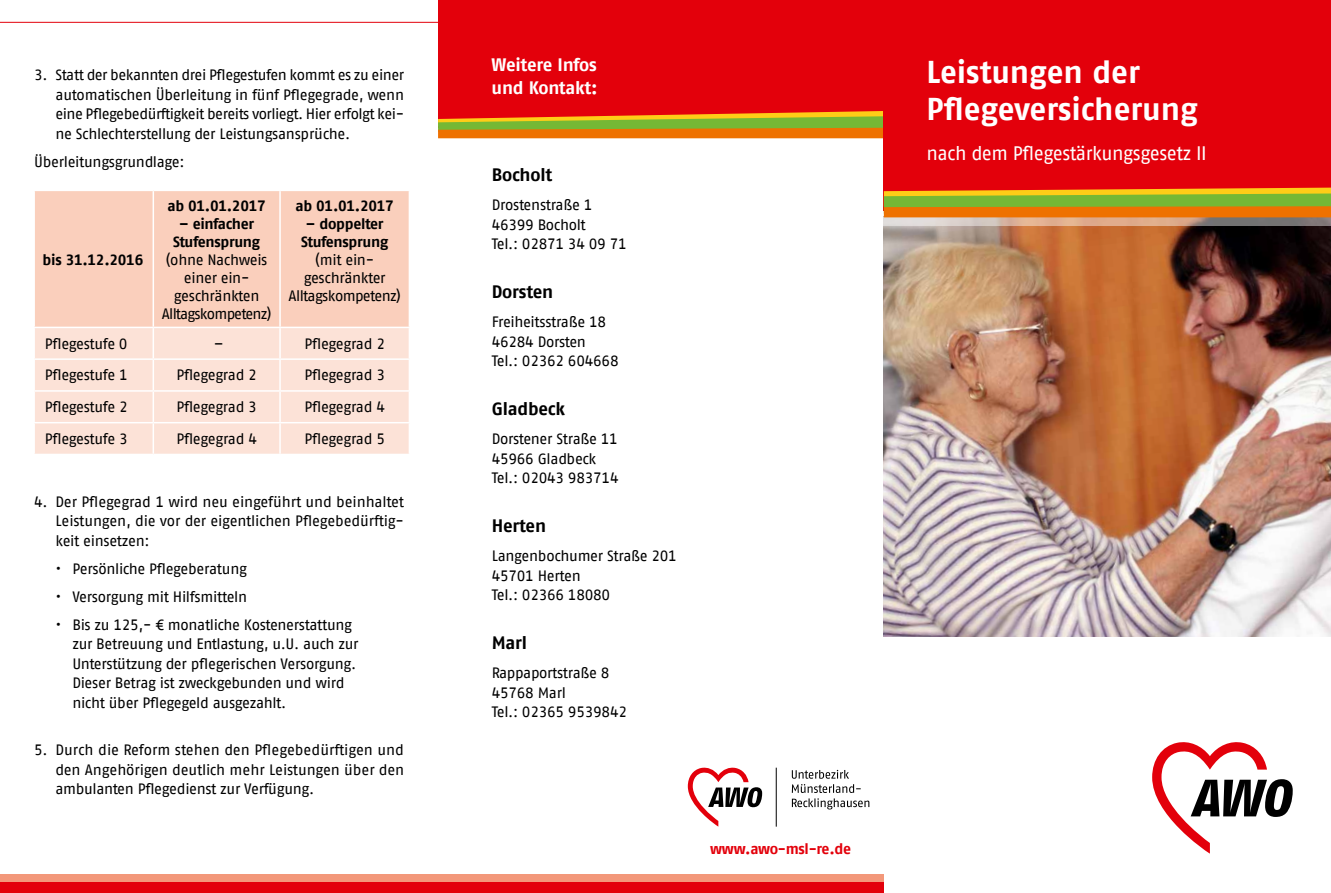
<style>
.page{position:relative;width:1331px;height:893px;background:#fff}
.page>*{position:absolute;margin:0;border:0;box-sizing:border-box;transform-origin:0 0}
.t1{font:700 31.5px/37.8px "AWO Fago Office";letter-spacing:-.005em;color:#fff}
.t2{font:19.5px "AWO Fago Office";letter-spacing:-.025em;color:#fff}
.t3{font:700 18px "AWO Fago Office";letter-spacing:-.01em;color:#000}
.t4{font:700 18px/22.5px "AWO Fago Office";letter-spacing:-.015em;color:#fff}
.t5{font:15px/19.5px "AWO Fago Office";letter-spacing:-.02em;color:#000}
.t6{font:700 15px/18px "AWO Fago Office";letter-spacing:-.02em;color:#000;text-align:center}
.t7{font:700 15px "AWO Fago Office";letter-spacing:-.02em;color:#e3000b}
</style>
<div class="page">
<div style="left:438px;top:0;width:455px;height:128px;background:#e3000b"></div>
<svg style="left:438px;top:111px;width:446px;height:27px;background:#c48717"></svg>
<hr style="left:0;top:22px;width:1331px;height:1px;background:#e3000b">
<img style="left:884px;top:226px;width:447px;height:410px">
<div style="left:884px;top:0;width:447px;height:210px;background:#e3000b"></div>
<svg style="left:884px;top:217px;width:447px;height:9px;background:#c1a390"></svg>
<svg style="left:884px;top:188px;width:447px;height:29px;background:#bf991a"></svg>
<div style="left:0;top:875px;width:884px;height:14px;background:#f3987a"></div>
<div style="left:0;top:883px;width:884px;height:10px;background:#e3000b"></div>
<svg style="left:1152px;top:742px;width:141px;height:112px"></svg>
<svg style="left:688px;top:767px;width:74px;height:60px"></svg>
<hr style="left:776px;top:768px;width:1px;height:59px;background:#000">
<svg style="left:792px;top:770px;width:77px;height:39px"></svg>
<div style="left:35px;top:191px;width:374px;height:136px;background:#facfbc"></div>
<div style="left:35px;top:328px;width:374px;height:126px;background:#fce2d7"></div>
<hr style="left:153px;top:191px;width:1px;height:136px;background:#fff">
<hr style="left:279px;top:191px;width:2px;height:136px;background:#fff">
<hr style="left:153px;top:328px;width:1px;height:30px;background:#fff">
<hr style="left:279px;top:328px;width:2px;height:30px;background:#fff">
<hr style="left:33px;top:358px;width:120px;height:2px;background:#fff">
<hr style="left:153px;top:358px;width:127px;height:2px;background:#fff">
<hr style="left:153px;top:360px;width:1px;height:30px;background:#fff">
<hr style="left:280px;top:358px;width:130px;height:2px;background:#fff">
<hr style="left:279px;top:360px;width:2px;height:30px;background:#fff">
<hr style="left:33px;top:390px;width:120px;height:2px;background:#fff">
<hr style="left:153px;top:390px;width:127px;height:2px;background:#fff">
<hr style="left:153px;top:392px;width:1px;height:30px;background:#fff">
<hr style="left:280px;top:390px;width:130px;height:2px;background:#fff">
<hr style="left:279px;top:392px;width:2px;height:30px;background:#fff">
<hr style="left:33px;top:422px;width:120px;height:1px;background:#fff">
<hr style="left:153px;top:422px;width:127px;height:1px;background:#fff">
<hr style="left:153px;top:423px;width:1px;height:31px;background:#fff">
<hr style="left:280px;top:422px;width:130px;height:1px;background:#fff">
<hr style="left:279px;top:423px;width:2px;height:31px;background:#fff">
<p class="t5" style="left:55px;top:65px;width:350px;text-align:justify;text-indent:-21px">3. Statt der bekannten drei Pflegestufen kommt es zu einer automatischen Überleitung in fünf Pflegegrade, wenn eine Pflegebedürftigkeit bereits vorliegt. Hier erfolgt kei&shy;ne Schlechterstellung der Leistungsansprüche.</p>
<p class="t5" style="left:34px;top:151px;width:152px">Überleitungsgrundlage:</p>
<p class="t6" style="left:43px;top:250px;width:102px">bis 31.12.2016</p>
<p class="t6" style="left:167px;top:196px;width:100px">ab 01.01.2017</p>
<p class="t6" style="left:173px;top:214px;width:89px">– einfacher<br>Stufensprung</p>
<p class="t5" style="left:162px;top:251px;width:111px;line-height:18px;text-align:center">(ohne Nachweis einer ein&shy;geschränkten<br>Alltagskompetenz)</p>
<p class="t6" style="left:295px;top:196px;width:100px">ab 01.01.2017</p>
<p class="t6" style="left:301px;top:214px;width:89px">– doppelter<br>Stufensprung</p>
<p class="t5" style="left:289px;top:251px;width:114px;line-height:18px;text-align:center">(mit ein&shy;geschränkter<br>Alltagskompetenz)</p>
<p class="t5" style="left:45px;top:333px;width:84px">Pflegestufe 0</p>
<p class="t5" style="left:214px;top:333px;width:11px">–</p>
<p class="t5" style="left:304px;top:333px;width:82px">Pflegegrad 2</p>
<p class="t5" style="left:45px;top:365px;width:84px">Pflegestufe 1</p>
<p class="t5" style="left:176px;top:365px;width:82px">Pflegegrad 2</p>
<p class="t5" style="left:304px;top:365px;width:82px">Pflegegrad 3</p>
<p class="t5" style="left:45px;top:397px;width:84px">Pflegestufe 2</p>
<p class="t5" style="left:176px;top:397px;width:82px">Pflegegrad 3</p>
<p class="t5" style="left:304px;top:397px;width:82px">Pflegegrad 4</p>
<p class="t5" style="left:45px;top:429px;width:84px">Pflegestufe 3</p>
<p class="t5" style="left:176px;top:429px;width:82px">Pflegegrad 4</p>
<p class="t5" style="left:304px;top:429px;width:82px">Pflegegrad 5</p>
<p class="t5" style="left:55px;top:491px;width:350px;text-align:justify;text-indent:-21px">4. Der Pflegegrad 1 wird neu eingeführt und beinhaltet Leistungen, die vor der eigentlichen Pflegebedürftig&shy;keit einsetzen:</p>
<p class="t5" style="left:55px;top:558px;width:193px">• Persönliche Pflegeberatung</p>
<p class="t5" style="left:55px;top:586px;width:193px">• Versorgung mit Hilfsmitteln</p>
<p class="t5" style="left:72px;top:614px;width:288px;text-indent:-17px">• Bis zu 125,- € monatliche Kostenerstattung zur Betreuung und Entlastung, u.U. auch zur Unterstützung der pflegerischen Versorgung.<br>Dieser Betrag ist zweckgebunden und wird nicht über Pflegegeld ausgezahlt.</p>
<p class="t5" style="left:55px;top:740px;width:350px;text-align:justify;text-indent:-21px">5. Durch die Reform stehen den Pflegebedürftigen und den Angehörigen deutlich mehr Leistungen über den ambulanten Pflegedienst zur Verfügung.</p>
<p class="t4" style="left:492px;top:53px;width:108px">Weitere Infos und Kontakt:</p>
<p class="t3" style="left:492px;top:164px;width:62px">Bocholt</p>
<p class="t5" style="left:492px;top:195px;width:137px">Drostenstraße 1<br>46399 Bocholt<br>Tel.: 02871 34 09 71</p>
<p class="t3" style="left:492px;top:281px;width:63px">Dorsten</p>
<p class="t5" style="left:492px;top:312px;width:129px">Freiheitsstraße 18<br>46284 Dorsten<br>Tel.: 02362 604668</p>
<p class="t3" style="left:492px;top:398px;width:75px">Gladbeck</p>
<p class="t5" style="left:492px;top:429px;width:129px">Dorstener Straße 11<br>45966 Gladbeck<br>Tel.: 02043 983714</p>
<p class="t3" style="left:492px;top:515px;width:56px">Herten</p>
<p class="t5" style="left:492px;top:546px;width:187px">Langenbochumer Straße 201<br>45701 Herten<br>Tel.: 02366 18080</p>
<p class="t3" style="left:492px;top:632px;width:37px">Marl</p>
<p class="t5" style="left:492px;top:663px;width:137px">Rappaportstraße 8<br>45768 Marl<br>Tel.: 02365 9539842</p>
<p class="t7" style="left:710px;top:839px;width:142px">www.awo-msl-re.de</p>
<h1 class="t1" style="left:926px;top:52px;width:273px">Leistungen der<br>Pflegeversicherung</h1>
<h2 class="t2" style="left:926px;top:143px;width:282px">nach dem Pflegestärkungsgesetz II</h2>
</div>
